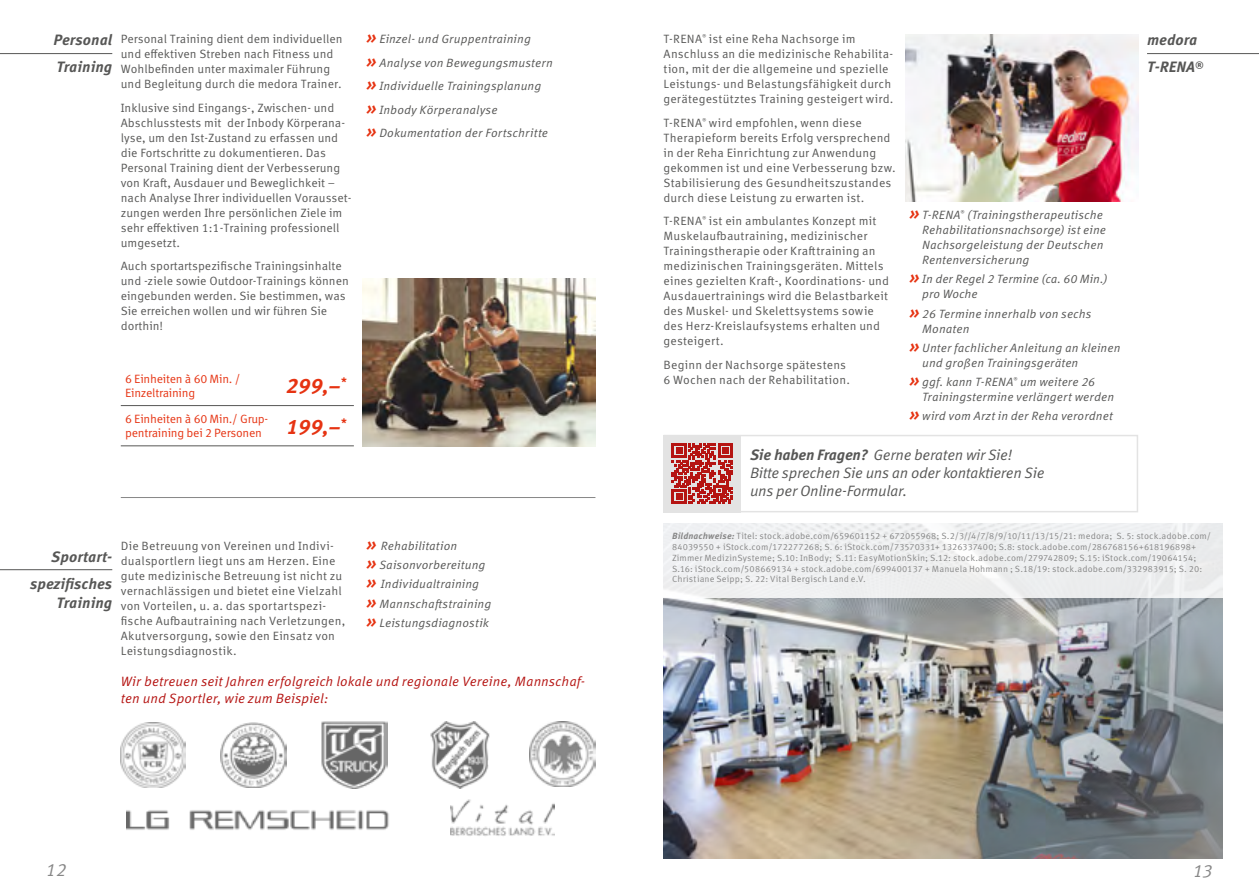
<style>
.page{position:relative;width:1259px;height:893px;background:#fff}
.page>*{position:absolute;margin:0;border:0;box-sizing:border-box;transform-origin:0 0}
.t1{font:italic 700 21px/40.8px "Meta Correspondence Pro";color:#e63312}
.t2{font:italic 18px "Meta Correspondence Pro";color:#878787}
.t3{font:italic 15px/18px "Meta Correspondence Pro";letter-spacing:-.02em;color:#575756}
.t4{font:italic 700 15px/27px "Meta Correspondence Pro";color:#575756}
.t5{font:italic 13.5px/16.5px "Meta Correspondence Pro";letter-spacing:.005em;color:#b51412}
.t6{font:12px/15px "Meta Correspondence Pro";letter-spacing:.01em;color:#575756}
.t7{font:italic 12px/15px "Meta Correspondence Pro";letter-spacing:.01em;color:#575756}
.t8{font:12px/14.4px "Meta Correspondence Pro";letter-spacing:-.02em;color:#e63312}
.t9{font:9px/10.8px "Meta Correspondence Pro";letter-spacing:.01em;color:#878787}
.s1{font-weight:700;font-size:18px;color:#e63312}
.s2{font-weight:700}
.s3{font-weight:700;font-style:italic}
</style>
<div class="page">
<img style="left:663px;top:598px;width:559px;height:260px">
<div style="left:663px;top:521px;width:560px;height:77px;background:#eef0f1"></div>
<hr style="left:0;top:53px;width:112px;height:1px;background:#575756">
<hr style="left:0;top:569px;width:112px;height:1px;background:#575756">
<hr style="left:1147px;top:53px;width:112px;height:1px;background:#575756">
<img style="left:362px;top:279px;width:233px;height:167px">
<hr style="left:121px;top:405px;width:233px;height:1px;background:#575756">
<hr style="left:121px;top:445px;width:233px;height:1px;background:#575756">
<img style="left:121px;top:722px;width:65px;height:66px">
<img style="left:221px;top:722px;width:65px;height:66px">
<img style="left:126px;top:810px;width:263px;height:20px">
<img style="left:321px;top:721px;width:67px;height:68px">
<img style="left:430px;top:721px;width:60px;height:67px">
<img style="left:529px;top:721px;width:66px;height:66px">
<img style="left:450px;top:799px;width:105px;height:37px">
<img style="left:905px;top:34px;width:233px;height:168px">
<div style="left:663px;top:435px;width:475px;height:77px;border:2px solid #e3e3e3"></div>
<div style="left:663px;top:435px;width:78px;height:77px;background:#e3e3e3"></div>
<svg style="left:672px;top:443px;width:61px;height:61px"></svg>
<hr style="left:121px;top:497px;width:474px;height:1px;background:#878787">
<p class="t4" style="left:53px;top:26px;width:60px">Personal<br>Training</p>
<p class="t6" style="left:121px;top:31px;width:223px">Personal Training dient dem individuellen und effektiven Streben nach Fitness und Wohlbefinden unter maximaler Führung und Begleitung durch die medora Trainer.</p>
<p class="t6" style="left:121px;top:99px;width:232px">Inklusive sind Eingangs-, Zwischen- und Abschlusstests mit der Inbody Körperana&shy;lyse, um den Ist-Zustand zu erfassen und die Fortschritte zu dokumentieren. Das Personal Training dient der Verbesserung von Kraft, Ausdauer und Beweglichkeit – nach Analyse Ihrer individuellen Vorausset&shy;zungen werden Ihre persönlichen Ziele im sehr effektiven 1:1-Training professionell umgesetzt.</p>
<p class="t6" style="left:121px;top:258px;width:229px">Auch sportartspezifische Trainingsinhalte und -ziele sowie Outdoor-Trainings können eingebunden werden. Sie bestimmen, was Sie erreichen wollen und wir führen Sie dorthin!</p>
<p class="t7" style="left:367px;top:26px;width:188px;line-height:23.5px"><span class="s1">»</span> Einzel- und Gruppentraining<br><span class="s1">»</span> Analyse von Bewegungsmustern <span class="s1">»</span> Individuelle Trainingsplanung <span class="s1">»</span> Inbody Körperanalyse<br><span class="s1">»</span> Dokumentation der Fortschritte</p>
<p class="t8" style="left:125px;top:371px;width:117px">6 Einheiten à 60 Min. /<br>Einzeltraining</p>
<p class="t8" style="left:125px;top:411px;width:145px">6 Einheiten à 60 Min./ Grup&shy;pentraining bei 2 Personen</p>
<h1 class="t1" style="left:286px;top:364px;width:61px">299,–<sup>*<br></sup>199,–<sup>*</sup></h1>
<p class="t4" style="left:30px;top:542px;width:84px;text-align:right">Sportart&shy;spezifisches</p>
<p class="t4" style="left:57px;top:588px;width:57px">Training</p>
<p class="t6" style="left:121px;top:537px;width:226px">Die Betreuung von Vereinen und Indivi&shy;dualsportlern liegt uns am Herzen. Eine gute medizinische Betreuung ist nicht zu vernachlässigen und bietet eine Vielzahl von Vorteilen, u. a. das sportartspezi&shy;fische Aufbautraining nach Verletzungen, Akutversorgung, sowie den Einsatz von Leistungsdiagnostik.</p>
<p class="t7" style="left:367px;top:535px;width:126px;line-height:19.2px"><span class="s1">»</span> Rehabilitation<br><span class="s1">»</span> Saisonvorbereitung <span class="s1">»</span> Individualtraining <span class="s1">»</span> Mannschaftstraining <span class="s1">»</span> Leistungsdiagnostik</p>
<p class="t5" style="left:121px;top:673px;width:466px">Wir betreuen seit Jahren erfolgreich lokale und regionale Vereine, Mannschaf&shy;ten und Sportler, wie zum Beispiel:</p>
<p class="t6" style="left:663px;top:31px;width:231px">T-RENA<sup>®</sup> ist eine Reha Nachsorge im Anschluss an die medizinische Rehabilita&shy;tion, mit der die allgemeine und spezielle Leistungs- und Belastungsfähigkeit durch gerätegestütztes Training gesteigert wird.</p>
<p class="t6" style="left:663px;top:114px;width:234px">T-RENA<sup>®</sup> wird empfohlen, wenn diese Therapieform bereits Erfolg versprechend in der Reha Einrichtung zur Anwendung gekommen ist und eine Verbesserung bzw.<br>Stabilisierung des Gesundheitszustandes durch diese Leistung zu erwarten ist.</p>
<p class="t6" style="left:663px;top:213px;width:227px">T-RENA<sup>®</sup> ist ein ambulantes Konzept mit Muskelaufbautraining, medizinischer Trainingstherapie oder Krafttraining an medizinischen Trainingsgeräten. Mittels eines gezielten Kraft-, Koordinations- und Ausdauertrainings wird die Belastbarkeit des Muskel- und Skelettsystems sowie des Herz-Kreislaufsystems erhalten und gesteigert.</p>
<p class="t6" style="left:663px;top:356px;width:188px">Beginn der Nachsorge spätestens<br>6 Wochen nach der Rehabilitation.</p>
<p class="t4" style="left:1147px;top:26px;width:58px">medora<br>T-RENA®</p>
<p class="t7" style="left:922px;top:207px;width:185px;text-indent:-13px"><span class="s1">»</span> T-RENA<sup>®</sup> (Trainingstherapeutische<br>Rehabilitationsnachsorge) ist eine<br>Nachsorgeleistung der Deutschen<br>Rentenversicherung</p>
<p class="t7" style="left:922px;top:271px;width:187px;text-indent:-13px"><span class="s1">»</span> In der Regel 2 Termine (ca. 60 Min.) pro Woche</p>
<p class="t7" style="left:922px;top:305px;width:171px;text-indent:-13px"><span class="s1">»</span> 26 Termine innerhalb von sechs<br>Monaten</p>
<p class="t7" style="left:922px;top:339px;width:200px;text-indent:-13px"><span class="s1">»</span> Unter fachlicher Anleitung an kleinen und großen Trainingsgeräten</p>
<p class="t7" style="left:922px;top:374px;width:193px;text-indent:-13px"><span class="s1">»</span> ggf. kann T-RENA<sup>®</sup> um weitere 26<br>Trainings termine verlängert werden</p>
<p class="t7" style="left:909px;top:408px;width:205px"><span class="s1">»</span> wird vom Arzt in der Reha verordnet</p>
<p class="t3" style="left:750px;top:445px;width:296px"><span class="s2">Sie haben Fragen?</span> Gerne beraten wir Sie!<br>Bitte sprechen Sie uns an oder kontaktieren Sie uns per Online-Formular.</p>
<p class="t9" style="left:672px;top:530px;width:540px"><span class="s3">Bildnachweise:</span> Titel: stock.adobe.com/659601152 + 672055968; S.2/3//4/7/8/9/10/11/13/15/21: medora; S. 5: stock.adobe.com/ 84039550 + iStock.com/172277268; S. 6: iStock.com/73570331+ 1326337400; S.8: stock.adobe.com/286768156+618196898+ Zimmer MedizinSysteme; S.10: InBody; S.11: EasyMotionSkin; S.12: stock.adobe.com/279742809; S.15: iStock.com/19064154; S.16: iStock.com/508669134 + stock.adobe.com/699400137 + Manuela Hohmann ; S.18/19: stock.adobe.com/332983915; S. 20:<br>Christiane Seipp; S. 22: Vital Bergisch Land e.V.</p>
<h2 class="t2" style="left:46px;top:855px;width:22px">12</h2>
<h2 class="t2" style="left:1192px;top:857px;width:22px">13</h2>
</div>
